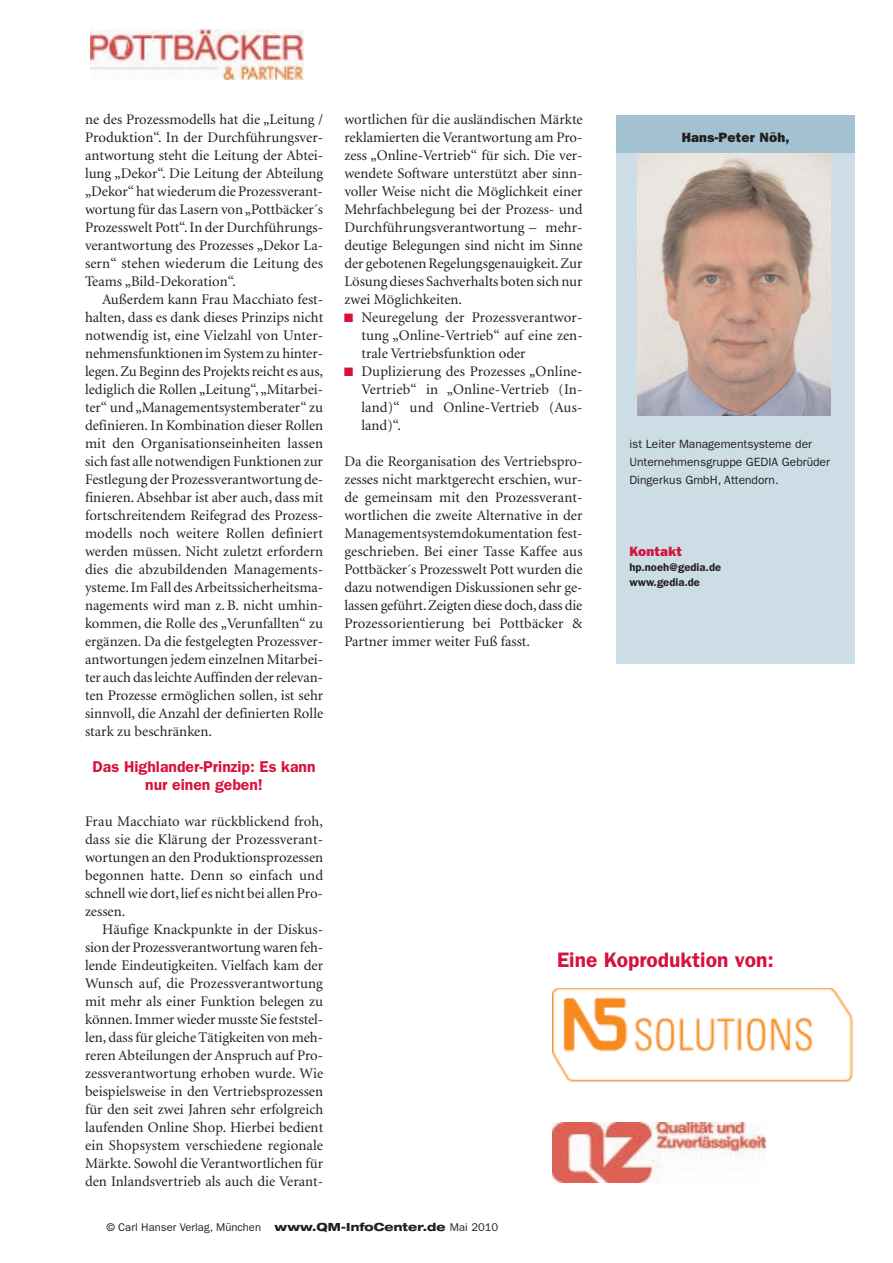
<style>
.page{position:relative;width:893px;height:1263px;background:#fff}
.page>*{position:absolute;margin:0;border:0;box-sizing:border-box;transform-origin:0 0}
.t1{font:600 21px "Franklin Gothic LT";color:#d7123e}
.t2{font:600 15.75px/18px "Franklin Gothic LT";color:#d7123e;text-align:center}
.t3{font:14.7px/18px "Minion";color:#231f20;text-align:justify}
.t4{font:800 13.5px "Franklin Gothic LT";letter-spacing:.02em;color:#231f20}
.t5{font:800 13.5px "Franklin Gothic LT";letter-spacing:.02em;color:#d7123e}
.t6{font:12px/18px "Franklin Gothic LT";color:#231f20}
.t7{font:11.25px "Franklin Gothic LT";color:#231f20}
.t8{font:600 11.25px/15px "Franklin Gothic LT";color:#231f20}
.s1{font-family:"Helvetica Neue";font-weight:800;font-stretch:expanded}
</style>
<div class="page">
<div style="left:617px;top:152px;width:238px;height:511px;background:#cddde6"></div>
<img style="left:638px;top:153px;width:192px;height:262px">
<div style="left:617px;top:115px;width:238px;height:38px;background:#a3c2d1"></div>
<img style="left:553px;top:988px;width:300px;height:94px">
<img style="left:553px;top:1123px;width:213px;height:60px">
<img style="left:91px;top:30px;width:213px;height:49px">
<p class="t3" style="left:85px;top:112px;width:240px">ne des Prozessmodells hat die „Leitung / Produktion“. In der Durchführungsver&shy;antwortung steht die Leitung der Abtei&shy;lung „Dekor“. Die Leitung der Abteilung „Dekor“ hat wiederum die Prozessverant&shy;wortung für das Lasern von „Pottbäcker´s Prozesswelt Pott“. In der Durchführungs&shy;verantwortung des Prozesses „Dekor La&shy;sern“ stehen wiederum die Leitung des Teams „Bild-Dekoration“.</p>
<p class="t3" style="left:85px;top:292px;width:240px;text-indent:17px">Außerdem kann Frau Macchiato fest&shy;halten, dass es dank dieses Prinzips nicht notwendig ist, eine Vielzahl von Unter&shy;nehmensfunktionen im System zu hinter&shy;legen.Zu Beginn des Projekts reicht es aus, lediglich die Rollen „Leitung“, „Mitarbei&shy;ter“ und „Managementsystemberater“ zu definieren. In Kombination dieser Rollen mit den Organisationseinheiten lassen sich fast alle notwendigen Funktionen zur Festlegung der Prozessverantwortung de&shy;finieren. Absehbar ist aber auch, dass mit fortschreitendem Reifegrad des Prozess&shy;modells noch weitere Rollen definiert werden müssen. Nicht zuletzt erfordern dies die abzubildenden Managements&shy;ysteme. Im Fall des Arbeitssicherheitsma&shy;nagements wird man z.B. nicht umhin&shy;kommen, die Rolle des „Verunfallten“ zu ergänzen. Da die festgelegten Prozessver&shy;antwortungen jedem einzelnen Mitarbei&shy;ter auch das leichte Auffinden der relevan&shy;ten Prozesse ermöglichen sollen, ist sehr sinnvoll, die Anzahl der definierten Rolle stark zu beschränken.</p>
<p class="t2" style="left:93px;top:759px;width:225px">Das Highlander-Prinzip: Es kann nur einen geben!</p>
<p class="t3" style="left:85px;top:814px;width:240px">Frau Macchiato war rückblickend froh, dass sie die Klärung der Prozessverant&shy;wortungen an den Produktionsprozessen begonnen hatte. Denn so einfach und schnell wie dort, lief es nicht bei allen Pro&shy;zessen.</p>
<p class="t3" style="left:85px;top:922px;width:240px;text-indent:17px">Häufige Knackpunkte in der Diskus&shy;sion der Prozessverantwortung waren feh&shy;lende Eindeutigkeiten. Vielfach kam der Wunsch auf, die Prozessverantwortung mit mehr als einer Funktion belegen zu können.Immerwieder musste Sie feststel&shy;len, dass für gleiche Tätigkeiten von meh&shy;reren Abteilungen der Anspruch auf Pro&shy;zessverantwortung erhoben wurde. Wie beispielsweise in den Vertriebsprozessen für den seit zwei Jahren sehr erfolgreich laufenden Online Shop. Hierbei bedient ein Shopsystem verschiedene regionale Märkte. Sowohl die Verantwortlichen für den Inlandsvertrieb als auch die Verant-</p>
<p class="t3" style="left:344px;top:112px;width:240px">wortlichen für die ausländischen Märkte reklamierten die Verantwortung am Pro&shy;zess „Online-Vertrieb“ für sich. Die ver&shy;wendete Software unterstützt aber sinn&shy;voller Weise nicht die Möglichkeit einer Mehrfachbelegung bei der Prozess- und Durchführungsverantwortung – mehr&shy;deutige Belegungen sind nicht im Sinne der gebotenen Regelungsgenauigkeit. Zur Lösung dieses Sachverhalts boten sich nur zwei Möglichkeiten.</p>
<p class="t3" style="left:361px;top:310px;width:223px;text-align:left">Neuregelung der Prozessverantwor&shy;tung „Online-Vertrieb“ auf eine zen&shy;trale Vertriebsfunktion oder<br>Duplizierung des Prozesses „Online-<br>Vertrieb“ in „Online-Vertrieb (In&shy;land)“ und Online-Vertrieb (Aus&shy;land)“.</p>
<p class="t3" style="left:344px;top:454px;width:240px">Da die Reorganisation des Vertriebspro&shy;zesses nicht marktgerecht erschien, wur&shy;de gemeinsam mit den Prozessverant&shy;wortlichen die zweite Alternative in der Managementsystemdokumentation fest&shy;geschrieben. Bei einer Tasse Kaffee aus Pottbäcker´s Prozesswelt Pott wurden die dazu notwendigen Diskussionen sehr ge&shy;lassen geführt.Zeigten diese doch,dass die Prozessorientierung bei Pottbäcker &amp; Partner immer weiter Fuß fasst.</p>
<p class="t4" style="left:682px;top:133px;width:109px">Hans-Peter Nöh,</p>
<p class="t6" style="left:629px;top:436px;width:202px">ist Leiter Managementsysteme der<br>Unternehmensgruppe GEDIA Gebrüder<br>Dingerkus GmbH, Attendorn.</p>
<p class="t5" style="left:629px;top:547px;width:54px">Kontakt</p>
<p class="t8" style="left:629px;top:561px;width:93px">hp.noeh@gedia.de www.gedia.de</p>
<h1 class="t1" style="left:557px;top:953px;width:218px">Eine Koproduktion von:</h1>
<p class="t7" style="left:106px;top:1223px;width:393px">© Carl Hanser Verlag, München <span class="s1">www.QM-InfoCenter.de</span> Mai 2010</p>
</div>
